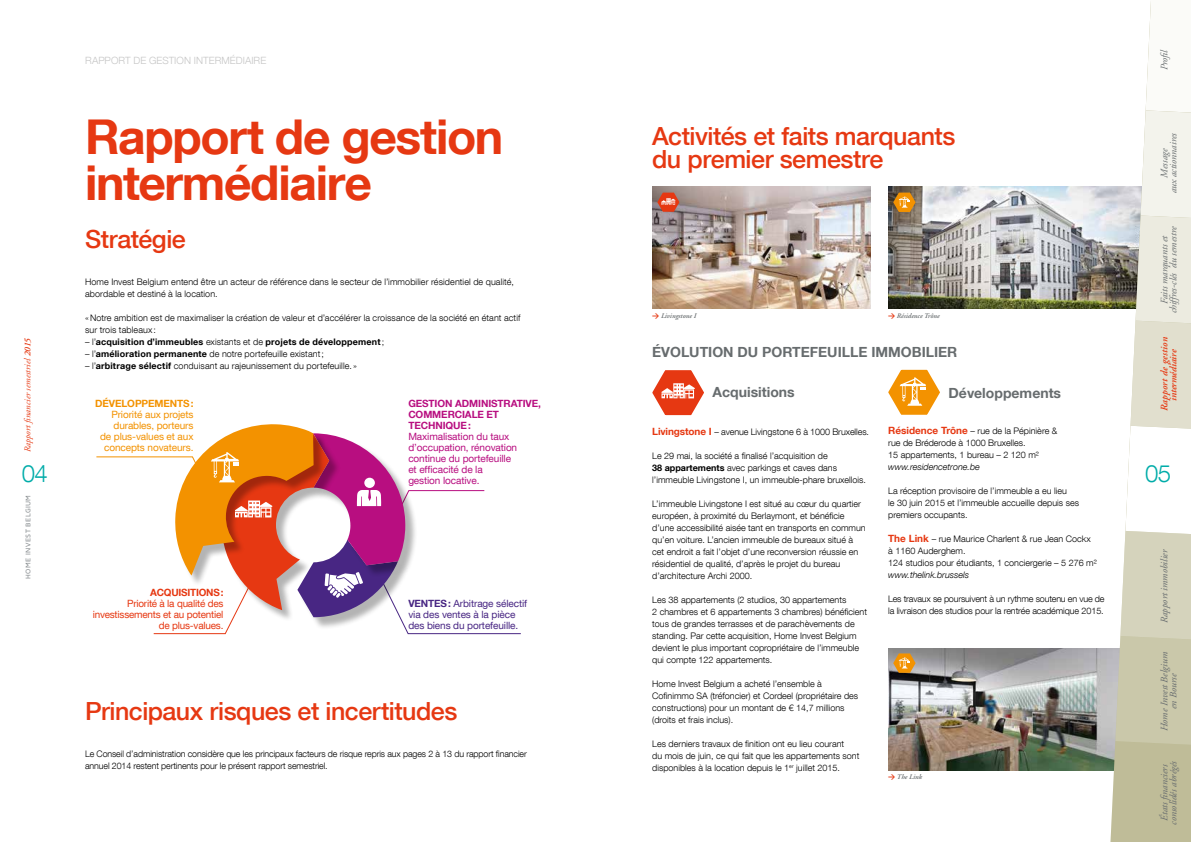
<style>
.page{position:relative;width:1191px;height:842px;background:#fff}
.page>*{position:absolute;margin:0;border:0;box-sizing:border-box;transform-origin:0 0}
.t1{font:700 48px/46px "Helvetica Neue LT Com";letter-spacing:-.03em;color:#e63812}
.t2{font:500 25px/23px "Helvetica Neue LT Com";letter-spacing:-.02em;color:#e63812}
.t3{font:300 24px "Helvetica Neue LT Com";color:#00aca9}
.t4{font:700 14px "Helvetica Neue LT Com";color:#676c6e}
.t5{font:italic 10px/9px "Adobe Garamond";color:#676c6e;text-align:center}
.t6{font:10px/11px "Helvetica Neue LT Com";letter-spacing:-.01em;color:#b80e80}
.t7{font:10px/11px "Helvetica Neue LT Com";letter-spacing:-.01em;color:#f39200;text-align:right}
.t8{font:10px/11px "Helvetica Neue LT Com";letter-spacing:-.01em;color:#482683}
.t9{font:10px/11px "Helvetica Neue LT Com";letter-spacing:-.02em;color:#e63812;text-align:right}
.t10{font:700 10px/11px "Helvetica Neue LT Com";letter-spacing:-.01em;color:#b80e80}
.t11{font:300 10px "Helvetica Neue LT Com";letter-spacing:.005em;color:#c6c6c6}
.t12{font:italic 600 10px/9px "Adobe Garamond";color:#e63812;text-align:center}
.t13{font:700 10px "Helvetica Neue LT Com";letter-spacing:-.01em;color:#f39200}
.t14{font:700 10px "Helvetica Neue LT Com";letter-spacing:-.02em;color:#e63812}
.t15{font:300 9px/12px "Helvetica Neue LT Com";color:#000}
.t16{font:700 9px "Helvetica Neue LT Com";letter-spacing:.02em;color:#000}
.t17{font:italic 300 9px "Helvetica Neue LT Com";color:#000}
.t18{font:italic 9px "Adobe Garamond";letter-spacing:.01em;color:#e63812}
.t19{font:7px "Adobe Garamond Semibold Italic Os F";color:#676c6e}
.t20{font:500 7px "Maven Pro";letter-spacing:.06em;color:#878c8f}
.s1{font-weight:600}
.s2{font-weight:300}
.s3{font-weight:700}
.s4{font-family:"DIN";font-weight:700;color:#e63812}
.s5{font-weight:700;font-size:10px;color:#e63812}
</style>
<div class="page">
<img style="left:888px;top:649px;width:220px;height:122px">
<svg style="left:891px;top:652px;width:26px;height:22px"></svg>
<svg style="left:888px;top:369px;width:52px;height:46px"></svg>
<svg style="left:96px;top:424px;width:425px;height:210px"></svg>
<svg style="left:652px;top:370px;width:52px;height:46px"></svg>
<img style="left:652px;top:187px;width:218px;height:121px">
<img style="left:888px;top:187px;width:220px;height:121px">
<svg style="left:891px;top:191px;width:26px;height:23px"></svg>
<svg style="left:657px;top:193px;width:22px;height:19px"></svg>
<svg style="left:1108px;top:1px;width:83px;height:841px"></svg>
<p class="t18" style="left:23px;top:452px;width:116px;rotate:-90deg">Rapport financier semestriel <span class="s1">2015</span></p>
<h3 class="t3" style="left:22px;top:459px;width:28px">04</h3>
<p class="t20" style="left:24px;top:579px;width:85px;rotate:-90deg">HOME INVEST BELGIUM</p>
<p class="t11" style="left:85px;top:54px;width:183px">RAPPORT DE GESTION INTERMÉDIAIRE</p>
<h1 class="t1" style="left:85px;top:112px;width:420px">Rapport de gestion intermédiaire</h1>
<h2 class="t2" style="left:85px;top:227px;width:102px">Stratégie</h2>
<p class="t15" style="left:85px;top:276px;width:430px">Home Invest Belgium entend être un acteur de référence dans le secteur de l’immobilier résidentiel de qualité, abordable et destiné à la location.</p>
<p class="t15" style="left:85px;top:312px;width:437px">«Notre ambition est de maximaliser la création de valeur et d’accélérer la croissance de la société en étant actif sur trois tableaux :</p>
<p class="t16" style="left:85px;top:336px;width:301px"><span class="s2">– l’</span>acquisition d’immeubles <span class="s2">existants et de</span> projets de développement<span class="s2">;</span></p>
<p class="t15" style="left:85px;top:348px;width:240px">– l’<span class="s3">amélioration permanente</span> de notre portefeuille existant;</p>
<p class="t15" style="left:85px;top:360px;width:273px">– l’<span class="s3">arbitrage sélectif</span> conduisant au rajeunissement du portefeuille. »</p>
<p class="t13" style="left:95px;top:398px;width:100px">DÉVELOPPEMENTS:</p>
<p class="t7" style="left:100px;top:409px;width:95px">Priorité aux projets durables, porteurs de plus-values et aux concepts novateurs.</p>
<p class="t14" style="left:150px;top:586px;width:75px">ACQUISITIONS:</p>
<p class="t9" style="left:93px;top:597px;width:132px">Priorité à la qualité des investissements et au potentiel de plus-values.</p>
<p class="t10" style="left:408px;top:398px;width:134px">GESTION ADMINISTRATIVE,<br>COMMERCIALE ET<br>TECHNIQUE:</p>
<p class="t6" style="left:408px;top:431px;width:110px">Maximalisation du taux d’occupation, rénovation continue du portefeuille et efficacité de la gestion locative.</p>
<p class="t8" style="left:408px;top:597px;width:120px"><span class="s3">VENTES:</span> Arbitrage sélectif via des ventes à la pièce des biens du portefeuille.</p>
<h2 class="t2" style="left:85px;top:699px;width:374px">Principaux risques et incertitudes</h2>
<p class="t15" style="left:85px;top:748px;width:443px">Le Conseil d’administration considère que les principaux facteurs de risque repris aux pages 2 à 13 du rapport financier annuel 2014 restent pertinents pour le présent rapport semestriel.</p>
<h2 class="t2" style="left:652px;top:125px;width:305px">Activités et faits marquants du premier semestre</h2>
<p class="t19" style="left:652px;top:312px;width:46px"><span class="s4">&gt;</span> Livingstone I</p>
<p class="t19" style="left:888px;top:312px;width:53px"><span class="s4">&gt;</span> Résidence Trône</p>
<h3 class="t4" style="left:652px;top:343px;width:307px">ÉVOLUTION DU PORTEFEUILLE IMMOBILIER</h3>
<h3 class="t4" style="left:712px;top:383px;width:84px">Acquisitions</h3>
<p class="t15" style="left:652px;top:425px;width:218px"><span class="s5">Livingstone I</span> – avenue Livingstone 6 à 1000 Bruxelles.</p>
<p class="t15" style="left:652px;top:449px;width:215px">Le 29 mai, la société a finalisé l’acquisition de<br><span class="s3">38 appartements</span> avec parkings et caves dans l’immeuble Livingstone I, un immeuble-phare bruxellois.</p>
<p class="t15" style="left:652px;top:497px;width:215px">L’immeuble Livingstone I est situé au cœur du quartier européen, à proximité du Berlaymont, et bénéficie d’une accessibilité aisée tant en transports en commun qu’en voiture. L’ancien immeuble de bureaux situé à cet endroit a fait l’objet d’une reconversion réussie en résidentiel de qualité, d’après le projet du bureau d’architecture Archi 2000.</p>
<p class="t15" style="left:652px;top:593px;width:216px">Les 38 appartements (2 studios, 30 appartements<br>2 chambres et 6 appartements 3 chambres) bénéficient tous de grandes terrasses et de parachèvements de standing. Par cette acquisition, Home Invest Belgium devient le plus important copropriétaire de l’immeuble qui compte 122 appartements.</p>
<p class="t15" style="left:652px;top:677px;width:207px">Home Invest Belgium a acheté l’ensemble à Cofinimmo SA (tréfoncier) et Cordeel (propriétaire des constructions) pour un montant de € 14,7 millions (droits et frais inclus).</p>
<p class="t15" style="left:652px;top:737px;width:209px">Les derniers travaux de finition ont eu lieu courant<br>du mois de juin, ce qui fait que les appartements sont disponibles à la location depuis le 1<sup>er</sup> juillet 2015.</p>
<h3 class="t4" style="left:948px;top:384px;width:114px">Développements</h3>
<p class="t15" style="left:888px;top:424px;width:171px"><span class="s5">Résidence Trône</span> – rue de la Pépinière &amp; rue de Bréderode à 1000 Bruxelles.<br>15 appartements, 1 bureau – 2 120 m²</p>
<p class="t17" style="left:888px;top:461px;width:93px">www.residencetrone.be</p>
<p class="t15" style="left:888px;top:484px;width:192px">La réception provisoire de l’immeuble a eu lieu<br>le 30 juin 2015 et l’immeuble accueille depuis ses premiers occupants.</p>
<p class="t15" style="left:888px;top:532px;width:210px"><span class="s5">The Link</span> – rue Maurice Charlent &amp; rue Jean Cockx à 1160 Auderghem.<br>124 studios pour étudiants, 1 conciergerie – 5 276 m²</p>
<p class="t17" style="left:888px;top:569px;width:83px">www.thelink.brussels</p>
<p class="t15" style="left:888px;top:592px;width:218px">Les travaux se poursuivent à un rythme soutenu en vue de la livraison des studios pour la rentrée académique 2015.</p>
<p class="t19" style="left:888px;top:773px;width:35px"><span class="s4">&gt;</span> The Link</p>
<p class="t5" style="left:1160px;top:70px;width:23px;rotate:-90deg">Profil</p>
<p class="t5" style="left:1160px;top:193px;width:62px;rotate:-90deg">Message<br>aux actionnaires</p>
<p class="t5" style="left:1160px;top:313px;width:89px;rotate:-90deg">Faits marquants et chiffres-clés du semestre</p>
<p class="t12" style="left:1160px;top:411px;width:76px;rotate:-90deg">Rapport de gestion intermédiaire</p>
<h3 class="t3" style="left:1145px;top:459px;width:28px">05</h3>
<p class="t5" style="left:1160px;top:623px;width:75px;rotate:-90deg">Rapport immobilier</p>
<p class="t5" style="left:1160px;top:731px;width:81px;rotate:-90deg">Home Invest Belgium en Bourse</p>
<p class="t5" style="left:1160px;top:825px;width:65px;rotate:-90deg">États financiers consolidés abrégés</p>
</div>
